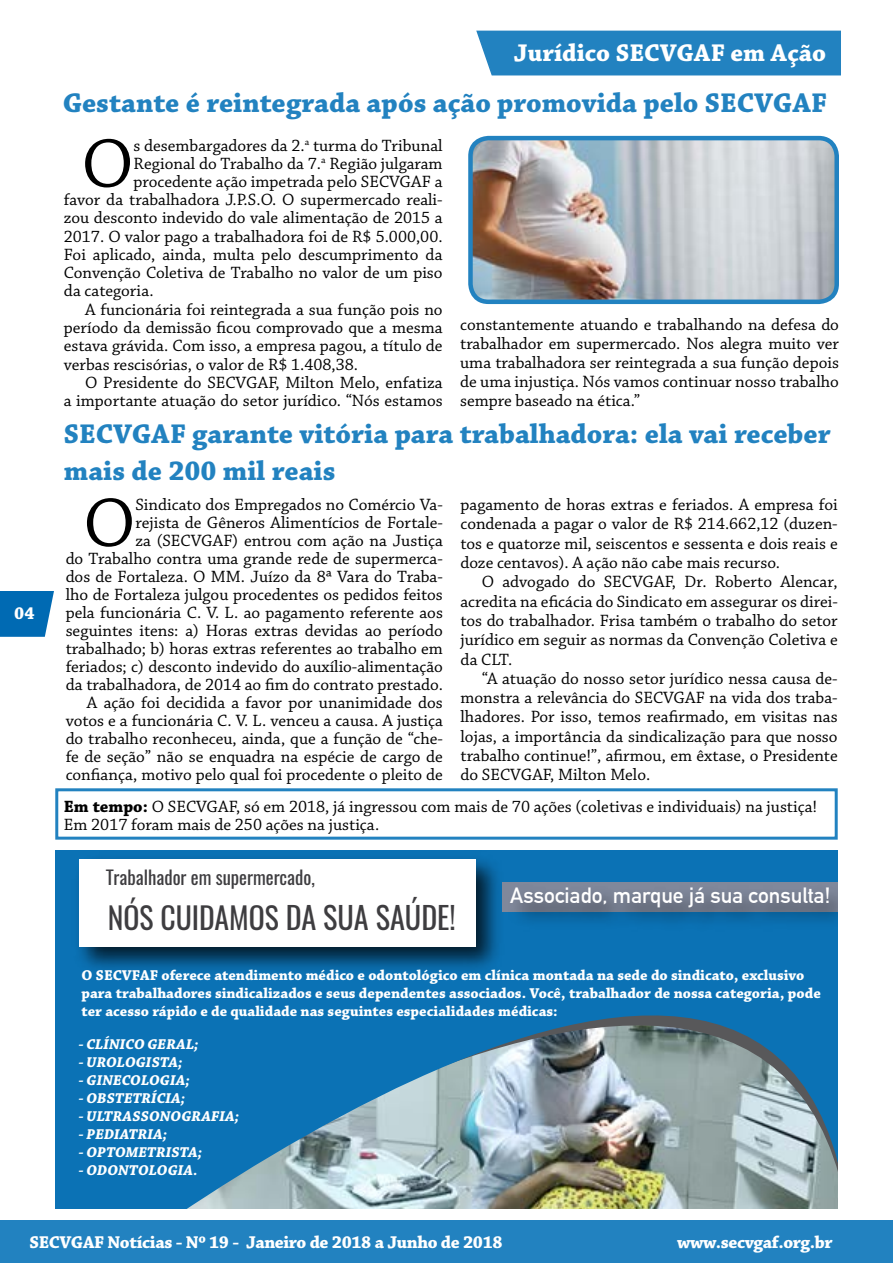
<style>
.page{position:relative;width:893px;height:1263px;background:#fff}
.page>*{position:absolute;margin:0;border:0;box-sizing:border-box;transform-origin:0 0}
.t1{font:72.6px "Chaparral Pro";color:#000}
.t2{font:29.7px "Oswald";color:#3e3d40}
.t3{font:700 28.5px/37.5px "Chaparral Pro";color:#2282c0}
.t4{font:700 25.5px "Chaparral Pro";color:#fff}
.t5{font:700 21.6px "DIN Alternate";color:#fff}
.t6{font:18.75px "Oswald";color:#3e3d40}
.t7{font:700 18px "Chaparral Pro";letter-spacing:-.02em;color:#fff}
.t8{font:17.25px/18px "Chaparral Pro";color:#000;text-align:justify}
.t9{font:700 15px/18px "Chaparral Pro";color:#fff}
.t10{font:italic 700 15px "Chaparral Pro";color:#fff}
.s1{font-weight:700}
.s2{font-size:30.3px}
</style>
<div class="page">
<div style="left:0;top:1220px;width:893px;height:43px;background:#2282c0"></div>
<svg style="left:0;top:591px;width:54px;height:46px;background:#1677b9"></svg>
<div style="left:476px;top:30px;width:365px;height:46px;background:#2282c0"></div>
<img style="left:473px;top:141px;width:361px;height:158px">
<div style="left:468px;top:136px;width:371px;height:168px;border:4px solid #2282c0;border-radius:18px"></div>
<div style="left:55px;top:788px;width:783px;height:52px;border:3px solid #2282c0"></div>
<svg style="left:55px;top:850px;width:783px;height:359px;background:#4889af"></svg>
<img style="left:67px;top:850px;width:442px;height:130px">
<div style="left:79px;top:859px;width:397px;height:87px;background:#fff"></div>
<img style="left:498px;top:873px;width:340px;height:70px">
<h3 class="t4" style="left:514px;top:38px;width:314px">Jurídico SECVGAF em Ação</h3>
<h3 class="t3" style="left:63px;top:85px;width:766px">Gestante é reintegrada após ação promovida pelo SECVGAF</h3>
<h1 class="t1" style="left:81px;top:124px;width:54px">O</h1>
<p class="t8" style="left:134px;top:137px;width:310px">s desembargadores da 2.<sup>a</sup> turma do Tribunal</p>
<p class="t8" style="left:134px;top:155px;width:310px">Regional do Trabalho da 7.<sup>a</sup> Região julgaram</p>
<p class="t8" style="left:134px;top:173px;width:310px">procedente ação impetrada pelo SECVGAF a</p>
<p class="t8" style="left:64px;top:191px;width:380px">favor da trabalhadora J.P.S.O. O supermercado reali-</p>
<p class="t8" style="left:64px;top:210px;width:380px">zou desconto indevido do vale alimentação de 2015 a</p>
<p class="t8" style="left:64px;top:228px;width:380px">2017. O valor pago a trabalhadora foi de R$ 5.000,00.</p>
<p class="t8" style="left:64px;top:246px;width:380px">Foi aplicado, ainda, multa pelo descumprimento da</p>
<p class="t8" style="left:64px;top:264px;width:380px">Convenção Coletiva de Trabalho no valor de um piso</p>
<p class="t8" style="left:64px;top:283px;width:91px">da categoria.</p>
<p class="t8" style="left:85px;top:301px;width:359px">A funcionária foi reintegrada a sua função pois no</p>
<p class="t8" style="left:64px;top:319px;width:380px">período da demissão ficou comprovado que a mesma</p>
<p class="t8" style="left:64px;top:338px;width:380px">estava grávida. Com isso, a empresa pagou, a título de</p>
<p class="t8" style="left:64px;top:356px;width:296px">verbas rescisórias, o valor de R$ 1.408,38.</p>
<p class="t8" style="left:85px;top:374px;width:359px">O Presidente do SECVGAF, Milton Melo, enfatiza</p>
<p class="t8" style="left:64px;top:392px;width:380px">a importante atuação do setor jurídico. “Nós estamos</p>
<p class="t8" style="left:460px;top:315px;width:380px;line-height:19.2px">constantemente atuando e trabalhando na defesa do trabalhador em supermercado. Nos alegra muito ver uma trabalhadora ser reintegrada a sua função depois de uma injustiça. Nós vamos continuar nosso trabalho sempre baseado na ética.”</p>
<p class="t7" style="left:14px;top:602px;width:22px">04</p>
<h3 class="t3" style="left:64px;top:416px;width:768px">SECVGAF garante vitória para trabalhadora: ela vai receber mais de 200 mil reais</h3>
<p class="t8" style="left:66px;top:496px;width:379px;text-align:right">Sindicato dos Empregados no Comércio Va-<br>rejista de Gêneros Alimentícios de Fortale-<br>za (SECVGAF) entrou com ação na Justiça<br>do Trabalho contra uma grande rede de supermerca&shy;dos de Fortaleza. O MM. Juízo da 8ª Vara do Traba&shy;lho de Fortaleza julgou procedentes os pedidos feitos pela funcionária C. V. L. ao pagamento referente aos seguintes itens: a) Horas extras devidas ao período trabalhado; b) horas extras referentes ao trabalho em feriados; c) desconto indevido do auxílio-alimentação da trabalhadora, de 2014 ao fim do contrato prestado.<br>A ação foi decidida a favor por unanimidade dos votos e a funcionária C. V. L. venceu a causa. A justiça do trabalho reconheceu, ainda, que a função de “che&shy;fe de seção” não se enquadra na espécie de cargo de confiança, motivo pelo qual foi procedente o pleito de</p>
<p class="t8" style="left:460px;top:496px;width:379px;line-height:19.4px">pagamento de horas extras e feriados. A empresa foi condenada a pagar o valor de R$ 214.662,12 (duzen&shy;tos e quatorze mil, seiscentos e sessenta e dois reais e doze centavos). A ação não cabe mais recurso.</p>
<h1 class="t1" style="left:83px;top:483px;width:54px">O</h1>
<p class="t8" style="left:460px;top:573px;width:379px;line-height:19.4px;text-indent:21px">O advogado do SECVGAF, Dr. Roberto Alencar, acredita na eficácia do Sindicato em assegurar os direi&shy;tos do trabalhador. Frisa também o trabalho do setor jurídico em seguir as normas da Convenção Coletiva e da CLT.</p>
<p class="t8" style="left:460px;top:669px;width:379px;line-height:19.4px;text-indent:21px">“A atuação do nosso setor jurídico nessa causa de&shy;monstra a relevância do SECVGAF na vida dos traba&shy;lhadores. Por isso, temos reafirmado, em visitas nas lojas, a importância da sindicalização para que nosso trabalho continue!”, afirmou, em êxtase, o Presidente do SECVGAF, Milton Melo.</p>
<p class="t8" style="left:64px;top:799px;width:755px"><span class="s1">Em tempo:</span> O SECVGAF, só em 2018, já ingressou com mais de 70 ações (coletivas e individuais) na justiça!<br>Em 2017 foram mais de 250 ações na justiça.</p>
<p class="t6" style="left:106px;top:864px;width:210px">Trabalhador em supermercado,</p>
<h2 class="t2" style="left:108px;top:897px;width:350px">NÓS CUIDAMOS <span class="s2">DA SUA SAÚDE!</span></h2>
<p class="t9" style="left:82px;top:966px;width:741px">O SECVFAF oferece atendimento médico e odontológico em clínica montada na sede do sindicato, exclusivo para trabalhadores sindicalizados e seus dependentes associados. Você, trabalhador de nossa categoria, pode ter acesso rápido e de qualidade nas seguintes especialidades médicas:</p>
<p class="t10" style="left:79px;top:1035px;width:122px">- CLÍNICO GERAL;</p>
<p class="t10" style="left:79px;top:1053px;width:105px">- UROLOGISTA;</p>
<p class="t10" style="left:79px;top:1071px;width:113px">- GINECOLOGIA;</p>
<p class="t10" style="left:79px;top:1089px;width:108px">- OBSTETRÍCIA;</p>
<p class="t10" style="left:79px;top:1107px;width:162px">- ULTRASSONOGRAFIA;</p>
<p class="t10" style="left:79px;top:1125px;width:90px">- PEDIATRIA;</p>
<p class="t10" style="left:79px;top:1143px;width:125px">- OPTOMETRISTA;</p>
<p class="t10" style="left:79px;top:1161px;width:121px">- ODONTOLOGIA.</p>
<p class="t5" style="left:510px;top:879px;width:321px">Associado, marque já sua consulta!</p>
<p class="t7" style="left:29px;top:1231px;width:475px">SECVGAF Notícias - Nº 19 - Janeiro de 2018 a Junho de 2018</p>
<p class="t7" style="left:677px;top:1231px;width:157px">www.secvgaf.org.br</p>
</div>
